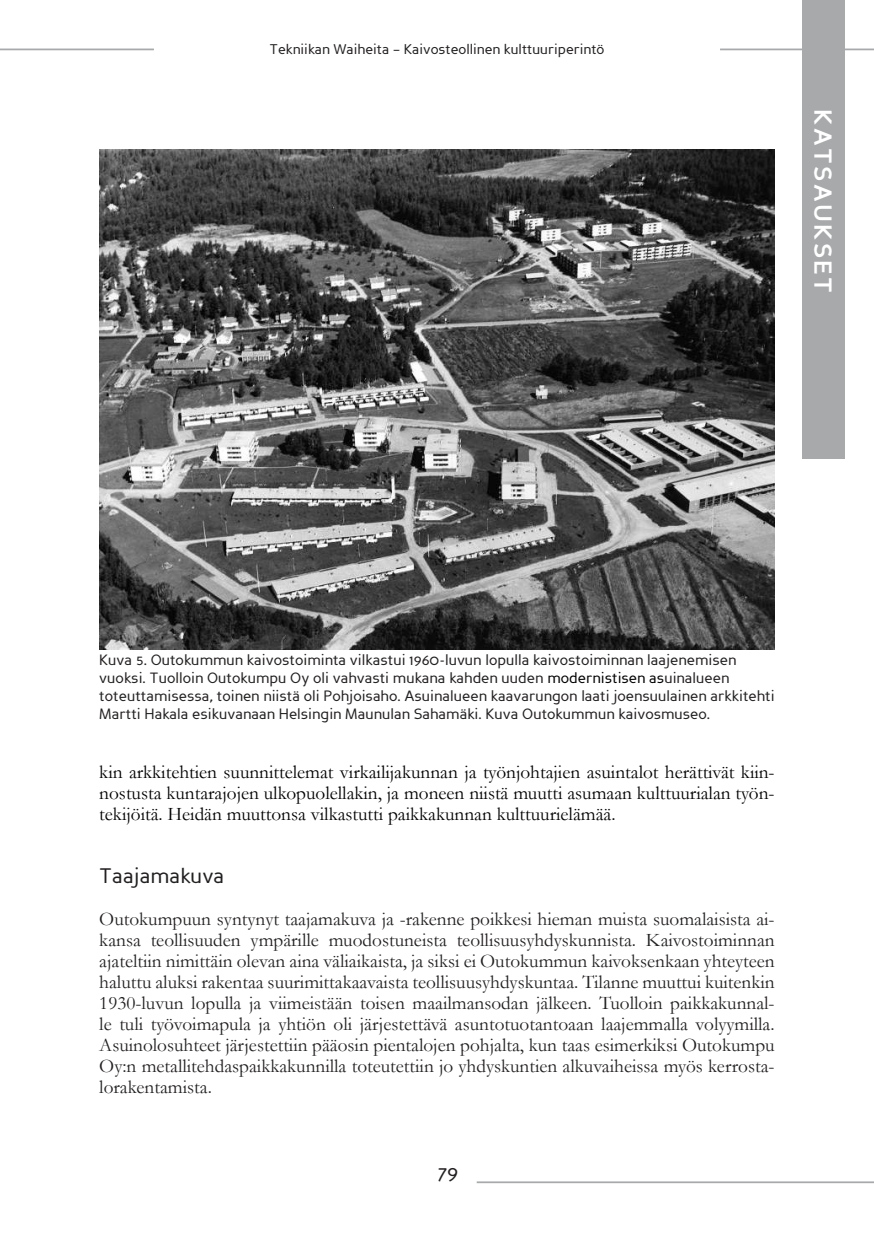
<style>
.page{position:relative;width:874px;height:1241px;background:#fff}
.page>*{position:absolute;margin:0;border:0;box-sizing:border-box;transform-origin:0 0}
.t1{font:700 24.5px "Perspective Sans";letter-spacing:.1em;color:#fff}
.t2{font:21px "Perspective Sans";color:#221f1f}
.t3{font:19.25px/21px "Garamond";color:#221f1f;text-align:justify}
.t4{font:19.25px/21px "Garamond";color:#000;text-align:justify}
.t5{font:14.88px/17.8px "Perspective Sans";color:#221f1f}
.t6{font:14px "Perspective Sans";color:#221f1f}
.s1{color:#000}
</style>
<div class="page">
<hr style="left:719px;top:49px;width:154px;height:1px;background:#a7a9ab">
<hr style="left:0;top:49px;width:154px;height:1px;background:#a7a9ab">
<div style="left:801px;top:0;width:42px;height:458px;background:#a7a9ab"></div>
<hr style="left:476px;top:1181px;width:397px;height:1px;background:#a7a9ab">
<img style="left:99px;top:149px;width:675px;height:500px">
<p class="t6" style="left:269px;top:43px;width:336px">Tekniikan Waiheita – Kaivosteollinen kulttuuriperintö</p>
<p class="t1" style="left:832px;top:109px;width:185px;rotate:90deg">KATSAUKSET</p>
<p class="t5" style="left:99px;top:652px;width:676px">Kuva 5. Outokummun kaivostoiminta vilkastui 1960-luvun lopulla kaivostoiminnan laajenemisen vuoksi. Tuolloin Outokumpu Oy oli vahvasti mukana kahden uuden <span class="s1">modernistisen as</span>uinalueen toteuttamisessa, toinen niistä oli Pohjoisaho. Asuinalueen kaavarungon laati joensuulainen arkkitehti Martti Hakala esikuvanaan Helsingin Maunulan Sahamäki. Kuva Outokummun kaivosmuseo.</p>
<p class="t4" style="left:99px;top:762px;width:676px">kin arkkitehtien suunnittelemat virkailijakunnan ja työnjohtajien asuintalot herättivät kiin&shy;nostusta kuntarajojen ulkopuolellakin, ja moneen niistä muutti asumaan kulttuurialan työn&shy;tekijöitä. Heidän muuttonsa vilkastutti paikkakunnan kulttuurielämää.</p>
<p class="t2" style="left:99px;top:866px;width:127px">Taajamakuva</p>
<p class="t3" style="left:99px;top:909px;width:676px">Outokumpuun syntynyt taajamakuva ja -rakenne poikkesi hieman muista suomalaisista ai&shy;kansa teollisuuden ympärille muodostuneista teollisuusyhdyskunnista. Kaivostoiminnan ajateltiin nimittäin olevan aina väliaikaista, ja siksi ei Outokummun kaivoksenkaan yhteyteen haluttu aluksi rakentaa suurimittakaavaista teollisuusyhdyskuntaa. Tilanne muuttui kuitenkin 1930-luvun lopulla ja viimeistään toisen maailmansodan jälkeen. Tuolloin paikkakunnal&shy;le tuli työvoimapula ja yhtiön oli järjestettävä asuntotuotantoaan laajemmalla volyymilla.<br>Asuinolosuhteet järjestettiin pääosin pientalojen pohjalta, kun taas esimerkiksi Outokumpu Oy:n metallitehdaspaikkakunnilla toteutettiin jo yhdyskuntien alkuvaiheissa myös kerrosta&shy;lorakentamista.</p>
<p class="t2" style="left:437px;top:1164px;width:23px">79</p>
</div>
